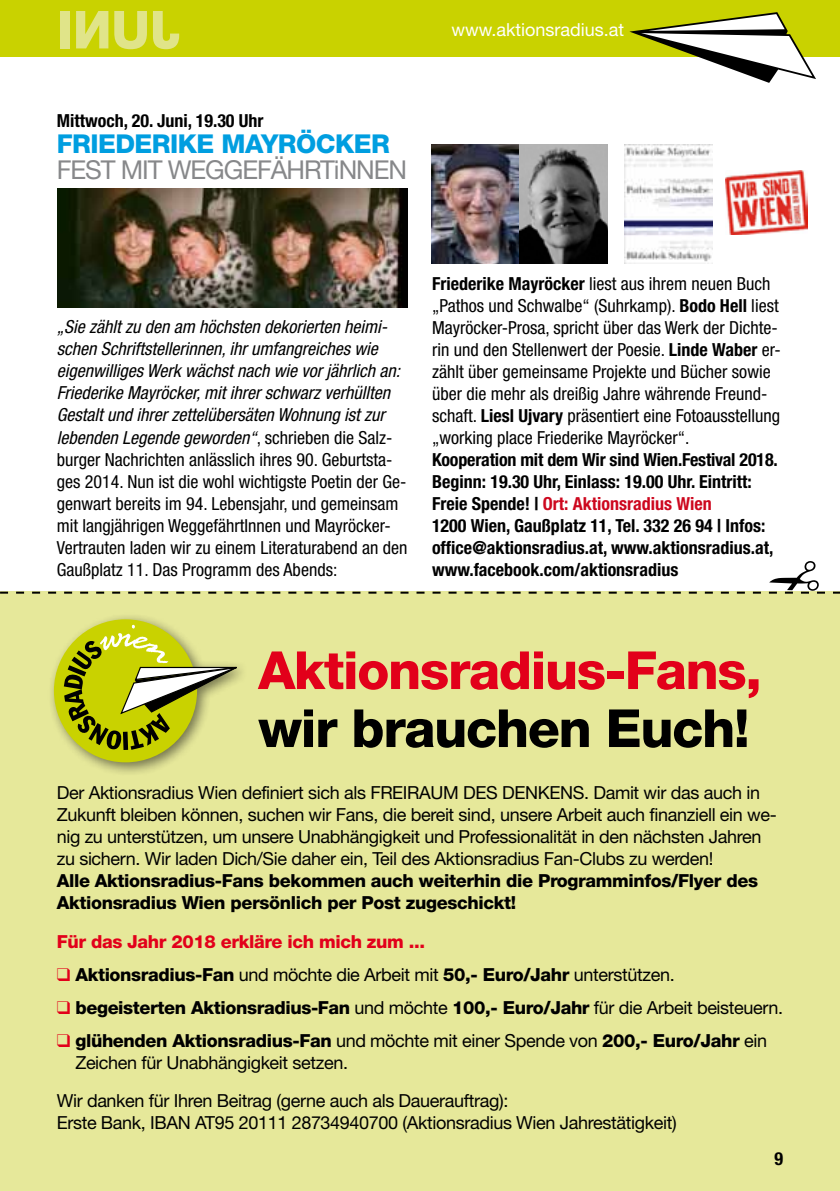
<style>
.page{position:relative;width:840px;height:1191px;background:#fff}
.page>*{position:absolute;margin:0;border:0;box-sizing:border-box;transform-origin:0 0}
.t1{font:800 52.6px "Helvetica Neue";letter-spacing:-.025em;color:#e2001a}
.t2{font:800 52.6px "Helvetica Neue";letter-spacing:-.025em;color:#000}
.t3{font:26px "Helvetica Neue";letter-spacing:-.04em;color:#87888a}
.t4{font:800 26px "Helvetica Neue";letter-spacing:-.02em;color:#009ee0}
.t5{font:condensed 18px/22px "Helvetica Neue";color:#000}
.t6{font:18px/22px "Helvetica Neue";letter-spacing:-.02em;color:#000}
.t7{font:700 condensed 18px/22px "Helvetica Neue";color:#000}
.t8{font:800 18px/22px "Helvetica Neue";letter-spacing:-.02em;color:#000}
.t9{font:800 18px "Helvetica Neue";letter-spacing:-.02em;color:#e2001a}
.t10{font:18px "Helvetica Neue";color:#fff}
.s1{font-style:italic}
.s2{font-weight:700}
.s3{color:#cd071e}
.s4{color:#e2001a}
.s5{font-weight:800}
.s6{font-weight:400}
</style>
<div class="page">
<div style="left:0;top:591px;width:839px;height:600px;background:#e6e89a"></div>
<div style="left:0;top:0;width:839px;height:57px;background:#c9d200"></div>
<div style="left:47px;top:612px;width:203px;height:165px;background:#000;opacity:.5"></div>
<div style="left:54px;top:619px;width:143px;height:143px;background:#c9d200;border-radius:50%"></div>
<svg style="left:64px;top:625px;width:174px;height:125px"></svg>
<svg style="left:629px;top:12px;width:186px;height:71px"></svg>
<img style="left:57px;top:189px;width:351px;height:119px">
<img style="left:431px;top:144px;width:176px;height:119px">
<img style="left:624px;top:144px;width:87px;height:119px">
<img style="left:725px;top:170px;width:81px;height:65px">
<svg style="left:0;top:591px;width:839px;height:3px"></svg>
<p class="t7" style="left:57px;top:110px;width:208px">Mittwoch, 20. Juni, 19.30 Uhr</p>
<h2 class="t4" style="left:57px;top:129px;width:332px">FRI EDERI KE MAYRÖCKER</h2>
<h2 class="t3" style="left:57px;top:155px;width:351px">FEST MIT WEGGEFÄHRTiNNEN</h2>
<p class="t10" style="left:451px;top:19px;width:174px">www.aktionsradius.at</p>
<p class="t5" style="left:57px;top:316px;width:352px"><span class="s1">„Sie zählt zu den am höchsten dekorierten heimi&shy;schen Schriftstellerinnen, ihr umfangreiches wie eigenwilliges Werk wächst nach wie vor jährlich an:<br>Friederike Mayröcker, mit ihrer schwarz verhüllten Gestalt und ihrer zettelübersäten Wohnung ist zur lebenden Legende geworden“</span>, schrieben die Salz&shy;burger Nachrichten anlässlich ihres 90. Geburtsta&shy;ges 2014. Nun ist die wohl wichtigste Poetin der Ge&shy;genwart bereits im 94. Lebensjahr, und gemeinsam mit langjährigen WeggefährtInnen und Mayröcker-Vertrauten laden wir zu einem Literaturabend an den Gaußplatz 11. Das Programm des Abends:</p>
<p class="t5" style="left:432px;top:272px;width:350px"><span class="s2">Friederike Mayröcker</span> liest aus ihrem neuen Buch „Pathos und Schwalbe“ (Suhrkamp). <span class="s2">Bodo Hell</span> liest Mayröcker-Prosa, spricht über das Werk der Dichte&shy;rin und den Stellenwert der Poesie. <span class="s2">Linde Waber</span> er&shy;zählt über gemeinsame Projekte und Bücher sowie über die mehr als dreißig Jahre währende Freund&shy;schaft. <span class="s2">Liesl Ujvary</span> präsentiert eine Fotoausstellung „working place Friederike Mayröcker“.</p>
<p class="t7" style="left:432px;top:448px;width:347px">Kooperation mit dem Wir sind Wien.Festival 2018.<br>Beginn: 19.30 Uhr, Einlass: 19.00 Uhr. Eintritt:<br>Freie Spende! | <span class="s3">Ort: Aktionsradius Wien<br></span>1200 Wien, Gaußplatz 11, Tel. 332 26 94 | Infos: office@aktionsradius.at, www.aktionsradius.at, www.facebook.com/aktionsradius</p>
<h1 class="t1" style="left:258px;top:639px;width:505px">Aktionsradius-Fans,</h1>
<h1 class="t2" style="left:258px;top:697px;width:492px">wir brauchen Euch!</h1>
<p class="t6" style="left:57px;top:781px;width:721px">Der Aktionsradius Wien definiert sich als FREIRAUM DES DENKENS. Damit wir das auch in Zukunft bleiben können, suchen wir Fans, die bereit sind, unsere Arbeit auch finanziell ein we&shy;nig zu unterstützen, um unsere Unabhängigkeit und Professionalität in den nächsten Jahren zu sichern. Wir laden Dich/Sie daher ein, Teil des Aktionsradius Fan-Clubs zu werden!</p>
<p class="t8" style="left:57px;top:869px;width:702px">Alle Aktionsradius-Fans bekommen auch weiterhin die Programminfos/Flyer des<br>Aktionsradius Wien persönlich per Post zugeschickt!</p>
<p class="t9" style="left:57px;top:931px;width:370px">Für das Jahr 2018 erkläre ich mich zum ...</p>
<p class="t6" style="left:57px;top:963px;width:619px"><span class="s4">❑</span> <span class="s5">Aktionsradius-Fan</span> und möchte die Arbeit mit <span class="s5">50,- Euro/Jahr</span> unterstützen.</p>
<p class="t8" style="left:57px;top:996px;width:727px"><span class="s4">❑</span> begeisterten Aktionsradius-Fan <span class="s6">und möchte</span> 100,- Euro/Jahr <span class="s6">für die Arbeit beisteuern.</span></p>
<p class="t6" style="left:75px;top:1029px;width:692px;text-indent:-19px"><span class="s4">❑</span> <span class="s5">glühenden Aktionsradius-Fan</span> und möchte mit einer Spende von <span class="s5">200,- Euro/Jahr</span> ein<br>Zeichen für Unabhängigkeit setzen.</p>
<p class="t6" style="left:57px;top:1089px;width:621px">Wir danken für Ihren Beitrag (gerne auch als Dauerauftrag):<br>Erste Bank, IBAN AT95 20111 28734940700 (Aktionsradius Wien Jahrestätigkeit)</p>
<p class="t7" style="left:774px;top:1147px;width:10px">9</p>
</div>
